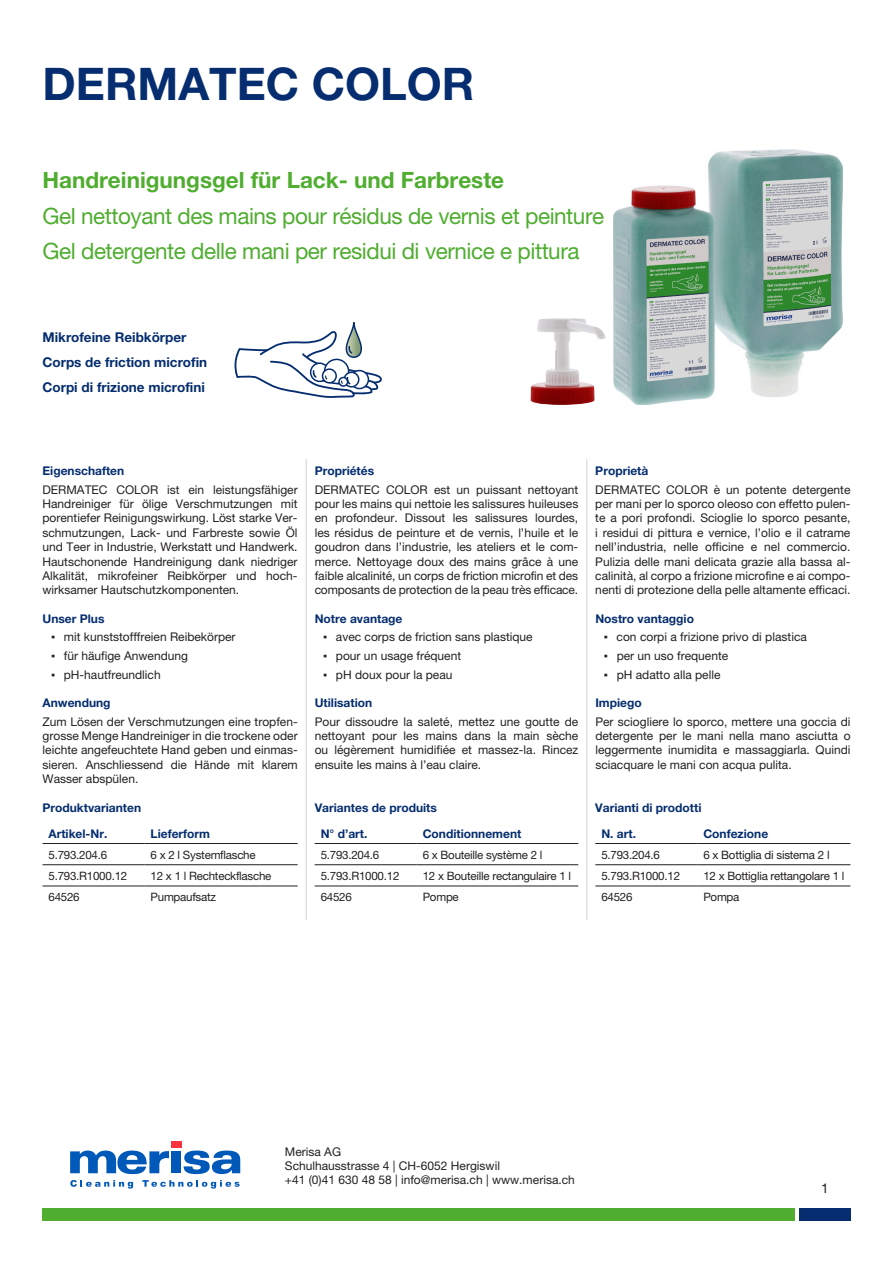
<style>
.page{position:relative;width:893px;height:1263px;background:#fff}
.page>*{position:absolute;margin:0;border:0;box-sizing:border-box;transform-origin:0 0}
.t1{font:700 45px "Helvetica Neue SL";color:#052d6f}
.t2{font:22.5px/35.5px "Helvetica Neue SL";letter-spacing:-.02em;color:#4fad2f}
.t3{font:700 22.5px "Helvetica Neue SL";color:#4fad2f}
.t4{font:700 13.5px/24.8px "Helvetica Neue SL";color:#052d6f}
.t5{font:13.5px "Helvetica Neue SL";color:#231f20}
.t6{font:12px/14.4px "Helvetica Neue SL";color:#231f20;text-align:justify}
.t7{font:700 12px/25.8px "Helvetica Neue SL";color:#052d6f}
.t8{font:11.55px "Helvetica Neue SL";letter-spacing:-.02em;color:#231f20}
.s1{font-family:"Tahoma"}
</style>
<div class="page">
<div style="left:799px;top:1208px;width:51px;height:12px;background:#052d6f"></div>
<svg style="left:70px;top:1180px;width:63px;height:8px"></svg>
<svg style="left:142px;top:1180px;width:98px;height:8px"></svg>
<svg style="left:70px;top:1150px;width:99px;height:24px"></svg>
<div style="left:172px;top:1151px;width:9px;height:22px;background:#0058b8"></div>
<div style="left:171px;top:1142px;width:10px;height:6px;background:#fb333e"></div>
<svg style="left:184px;top:1150px;width:56px;height:24px"></svg>
<svg style="left:234px;top:322px;width:148px;height:76px"></svg>
<div style="left:43px;top:1208px;width:752px;height:12px;background:#4fad2f"></div>
<img style="left:614px;top:150px;width:229px;height:255px">
<hr style="left:306px;top:459px;width:1px;height:148px;background:#d1d2d4">
<hr style="left:586px;top:459px;width:1px;height:148px;background:#d1d2d4">
<hr style="left:306px;top:607px;width:1px;height:84px;background:#d1d2d4">
<hr style="left:586px;top:607px;width:1px;height:84px;background:#d1d2d4">
<hr style="left:306px;top:691px;width:1px;height:105px;background:#d1d2d4">
<hr style="left:586px;top:691px;width:1px;height:105px;background:#d1d2d4">
<hr style="left:306px;top:796px;width:1px;height:124px;background:#d1d2d4">
<hr style="left:586px;top:796px;width:1px;height:124px;background:#d1d2d4">
<hr style="left:43px;top:843px;width:102px;height:1px;background:#231f20">
<hr style="left:145px;top:843px;width:153px;height:1px;background:#231f20">
<hr style="left:43px;top:864px;width:102px;height:1px;background:#231f20">
<hr style="left:145px;top:864px;width:153px;height:1px;background:#231f20">
<hr style="left:43px;top:885px;width:102px;height:1px;background:#231f20">
<hr style="left:145px;top:885px;width:153px;height:1px;background:#231f20">
<hr style="left:315px;top:843px;width:102px;height:1px;background:#231f20">
<hr style="left:417px;top:843px;width:161px;height:1px;background:#231f20">
<hr style="left:315px;top:864px;width:102px;height:1px;background:#231f20">
<hr style="left:417px;top:864px;width:161px;height:1px;background:#231f20">
<hr style="left:315px;top:885px;width:102px;height:1px;background:#231f20">
<hr style="left:417px;top:885px;width:161px;height:1px;background:#231f20">
<hr style="left:595px;top:843px;width:102px;height:1px;background:#231f20">
<hr style="left:697px;top:843px;width:153px;height:1px;background:#231f20">
<hr style="left:595px;top:864px;width:102px;height:1px;background:#231f20">
<hr style="left:697px;top:864px;width:153px;height:1px;background:#231f20">
<hr style="left:595px;top:885px;width:102px;height:1px;background:#231f20">
<hr style="left:697px;top:885px;width:153px;height:1px;background:#231f20">
<img style="left:530px;top:318px;width:76px;height:87px">
<h1 class="t1" style="left:43px;top:56px;width:433px">DERMATEC COLOR</h1>
<h2 class="t3" style="left:43px;top:166px;width:463px">Handreinigungsgel für Lack- und Farbreste</h2>
<h2 class="t2" style="left:43px;top:198px;width:563px">Gel nettoyant des mains pour résidus de vernis et peinture<br>Gel detergente delle mani per residui di vernice e pittura</h2>
<p class="t4" style="left:43px;top:325px;width:166px">Mikrofeine Reibkörper<br>Corps de friction microfin<br>Corpi di frizione microfini</p>
<p class="t7" style="left:43px;top:457px;width:83px">Eigenschaften</p>
<p class="t6" style="left:43px;top:482px;width:257px">DERMATEC COLOR ist ein leistungsfähiger Handreiniger für ölige Verschmutzungen mit porentiefer Reinigungswirkung. Löst starke Ver&shy;schmutzungen, Lack- und Farbreste sowie Öl und Teer in Industrie, Werkstatt und Handwerk.<br>Hautschonende Handreinigung dank niedriger Alkalität, mikrofeiner Reibkörper und hoch&shy;wirksamer Hautschutzkomponenten.</p>
<p class="t7" style="left:43px;top:605px;width:64px">Unser Plus</p>
<p class="t6" style="left:51px;top:630px;width:186px"><span class="s1">▪</span> mit kunststofffreien Reibekörper</p>
<p class="t6" style="left:51px;top:648px;width:138px"><span class="s1">▪</span> für häufige Anwendung</p>
<p class="t6" style="left:51px;top:667px;width:111px"><span class="s1">▪</span> pH-hautfreundlich</p>
<p class="t7" style="left:43px;top:689px;width:70px">Anwendung</p>
<p class="t6" style="left:43px;top:714px;width:257px">Zum Lösen der Verschmutzungen eine tropfen&shy;grosse Menge Handreiniger in die trockene oder leichte angefeuchtete Hand geben und einmas&shy;sieren. Anschliessend die Hände mit klarem Wasser abspülen.</p>
<p class="t7" style="left:49px;top:794px;width:94px;text-indent:-6px">Produktvarianten<br>Artikel-Nr.</p>
<p class="t7" style="left:151px;top:820px;width:61px">Lieferform</p>
<p class="t8" style="left:49px;top:848px;width:60px">5.793.204.6</p>
<p class="t8" style="left:151px;top:848px;width:107px">6 x 2 l Systemflasche</p>
<p class="t8" style="left:49px;top:869px;width:80px">5.793.R1000.12</p>
<p class="t8" style="left:151px;top:869px;width:122px">12 x 1 l Rechteckflasche</p>
<p class="t8" style="left:49px;top:890px;width:33px">64526</p>
<p class="t8" style="left:151px;top:890px;width:67px">Pumpaufsatz</p>
<p class="t7" style="left:315px;top:457px;width:61px">Propriétés</p>
<p class="t6" style="left:315px;top:482px;width:265px">DERMATEC COLOR est un puissant nettoyant pour les mains qui nettoie les salissures huileuses en profondeur. Dissout les salissures lourdes, les résidus de peinture et de vernis, l’huile et le goudron dans l’industrie, les ateliers et le com&shy;merce. Nettoyage doux des mains grâce à une faible alcalinité, un corps de friction microfin et des composants de protection de la peau très efficace.</p>
<p class="t7" style="left:315px;top:605px;width:89px">Notre avantage</p>
<p class="t6" style="left:323px;top:630px;width:211px"><span class="s1">▪</span> avec corps de friction sans plastique</p>
<p class="t6" style="left:323px;top:648px;width:139px"><span class="s1">▪</span> pour un usage fréquent</p>
<p class="t6" style="left:323px;top:667px;width:131px"><span class="s1">▪</span> pH doux pour la peau</p>
<p class="t7" style="left:315px;top:689px;width:59px">Utilisation</p>
<p class="t6" style="left:315px;top:714px;width:265px">Pour dissoudre la saleté, mettez une goutte de nettoyant pour les mains dans la main sèche ou légèrement humidifiée et massez-la. Rincez ensuite les mains à l’eau claire.</p>
<p class="t7" style="left:321px;top:794px;width:118px;text-indent:-6px">Variantes de produits<br>N° d’art.</p>
<p class="t7" style="left:423px;top:820px;width:100px">Conditionnement</p>
<p class="t8" style="left:321px;top:848px;width:60px">5.793.204.6</p>
<p class="t8" style="left:423px;top:848px;width:121px">6 x Bouteille système 2 l</p>
<p class="t8" style="left:321px;top:869px;width:80px">5.793.R1000.12</p>
<p class="t8" style="left:423px;top:869px;width:150px">12 x Bouteille rectangulaire 1 l</p>
<p class="t8" style="left:321px;top:890px;width:33px">64526</p>
<p class="t8" style="left:423px;top:890px;width:38px">Pompe</p>
<p class="t7" style="left:595px;top:457px;width:55px">Proprietà</p>
<p class="t6" style="left:595px;top:482px;width:257px">DERMATEC COLOR è un potente detergente per mani per lo sporco oleoso con effetto pulen&shy;te a pori profondi. Scioglie lo sporco pesante, i residui di pittura e vernice, l’olio e il catrame nell’industria, nelle officine e nel commercio.<br>Pulizia delle mani delicata grazie alla bassa al&shy;calinità, al corpo a frizione microfine e ai compo&shy;nenti di protezione della pelle altamente efficaci.</p>
<p class="t7" style="left:595px;top:605px;width:100px">Nostro vantaggio</p>
<p class="t6" style="left:604px;top:630px;width:204px"><span class="s1">▪</span> con corpi a frizione privo di plastica</p>
<p class="t6" style="left:604px;top:648px;width:126px"><span class="s1">▪</span> per un uso frequente</p>
<p class="t6" style="left:604px;top:667px;width:118px"><span class="s1">▪</span> pH adatto alla pelle</p>
<p class="t7" style="left:595px;top:689px;width:48px">Impiego</p>
<p class="t6" style="left:595px;top:714px;width:257px">Per sciogliere lo sporco, mettere una goccia di detergente per le mani nella mano asciutta o leggermente inumidita e massaggiarla. Quindi sciacquare le mani con acqua pulita.</p>
<p class="t7" style="left:601px;top:794px;width:102px;text-indent:-6px">Varianti di prodotti<br>N. art.</p>
<p class="t7" style="left:703px;top:820px;width:66px">Confezione</p>
<p class="t8" style="left:601px;top:848px;width:60px">5.793.204.6</p>
<p class="t8" style="left:703px;top:848px;width:128px">6 x Bottiglia di sistema 2 l</p>
<p class="t8" style="left:601px;top:869px;width:80px">5.793.R1000.12</p>
<p class="t8" style="left:703px;top:869px;width:143px">12 x Bottiglia rettangolare 1 l</p>
<p class="t8" style="left:601px;top:890px;width:33px">64526</p>
<p class="t8" style="left:703px;top:890px;width:38px">Pompa</p>
<p class="t6" style="left:285px;top:1144px;width:291px;text-align:left">Merisa AG<br>Schulhausstrasse 4 | CH-6052 Hergiswil<br>+41 (0)41 630 48 58 | info@merisa.ch | www.merisa.ch</p>
<p class="t5" style="left:821px;top:1180px;width:9px">1</p>
</div>
